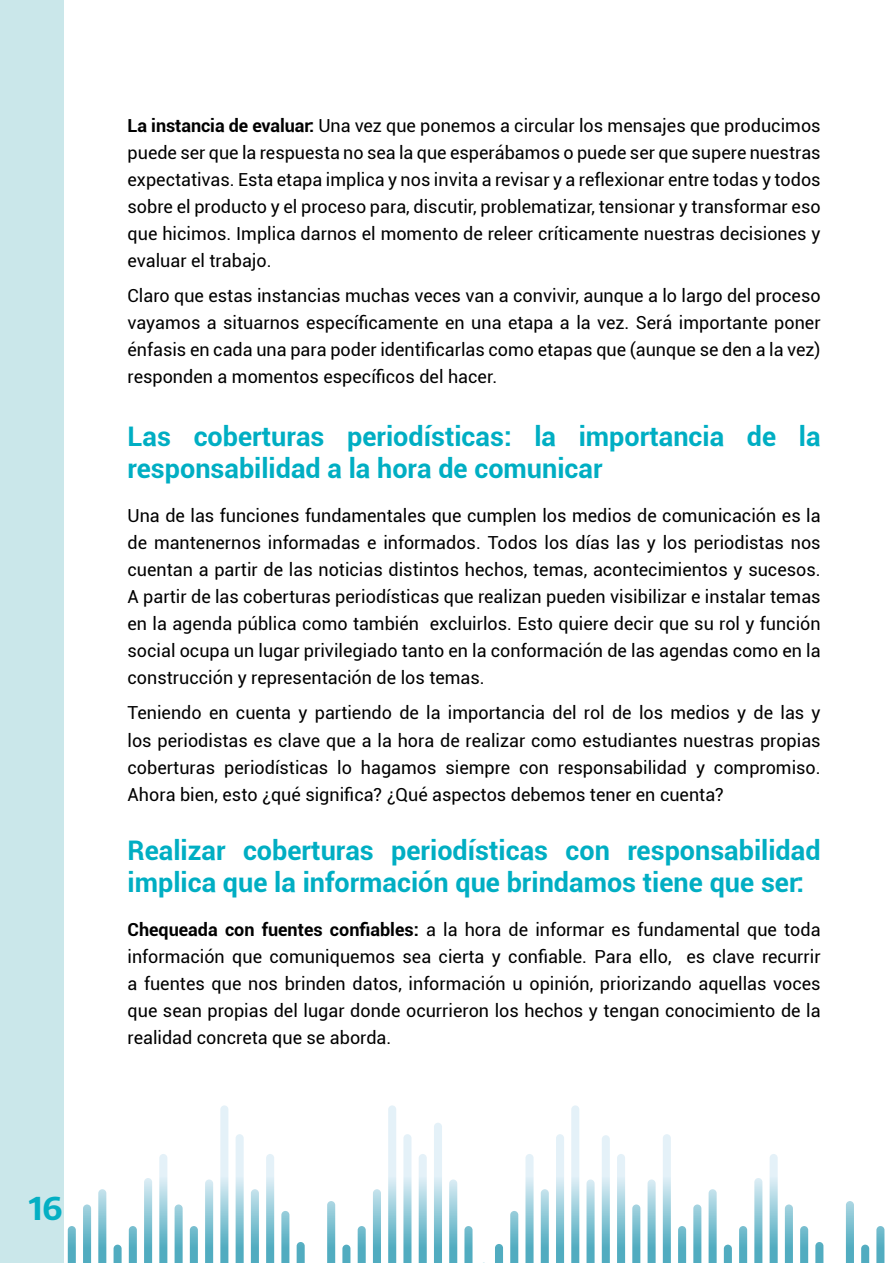
<style>
.page{position:relative;width:893px;height:1263px;background:#fff}
.page>*{position:absolute;margin:0;border:0;box-sizing:border-box;transform-origin:0 0}
.t1{font:700 31.5px "Encode Sans Narrow";color:#04afc3}
.t2{font:700 27px/32.4px "Roboto";color:#00aec3}
.t3{font:18px/27px "Roboto";color:#000;text-align:justify}
.s1{font-weight:700}
</style>
<div class="page">
<svg style="left:434px;top:1123px;width:8px;height:140px"></svg>
<svg style="left:220px;top:1105px;width:8px;height:158px"></svg>
<svg style="left:388px;top:1105px;width:8px;height:158px"></svg>
<svg style="left:159px;top:1154px;width:8px;height:109px"></svg>
<svg style="left:419px;top:1154px;width:8px;height:109px"></svg>
<svg style="left:266px;top:1154px;width:8px;height:109px"></svg>
<svg style="left:83px;top:1204px;width:8px;height:59px"></svg>
<svg style="left:175px;top:1204px;width:8px;height:59px"></svg>
<svg style="left:144px;top:1178px;width:8px;height:85px"></svg>
<svg style="left:617px;top:1154px;width:8px;height:109px"></svg>
<svg style="left:632px;top:1204px;width:8px;height:59px"></svg>
<svg style="left:602px;top:1135px;width:8px;height:128px"></svg>
<svg style="left:129px;top:1226px;width:8px;height:37px"></svg>
<svg style="left:190px;top:1226px;width:8px;height:37px"></svg>
<svg style="left:358px;top:1226px;width:8px;height:37px"></svg>
<svg style="left:464px;top:1226px;width:8px;height:37px"></svg>
<svg style="left:98px;top:1189px;width:8px;height:74px"></svg>
<svg style="left:251px;top:1189px;width:8px;height:74px"></svg>
<svg style="left:373px;top:1189px;width:8px;height:74px"></svg>
<svg style="left:236px;top:1134px;width:8px;height:129px"></svg>
<svg style="left:403px;top:1134px;width:8px;height:129px"></svg>
<svg style="left:449px;top:1179px;width:8px;height:84px"></svg>
<svg style="left:297px;top:1242px;width:8px;height:21px"></svg>
<svg style="left:281px;top:1211px;width:8px;height:52px"></svg>
<svg style="left:205px;top:1179px;width:8px;height:84px"></svg>
<svg style="left:571px;top:1105px;width:8px;height:158px"></svg>
<svg style="left:525px;top:1154px;width:9px;height:109px"></svg>
<svg style="left:541px;top:1189px;width:8px;height:74px"></svg>
<svg style="left:556px;top:1134px;width:8px;height:129px"></svg>
<svg style="left:510px;top:1211px;width:8px;height:52px"></svg>
<svg style="left:586px;top:1179px;width:9px;height:84px"></svg>
<svg style="left:495px;top:1244px;width:8px;height:19px"></svg>
<svg style="left:68px;top:1226px;width:8px;height:37px"></svg>
<svg style="left:114px;top:1244px;width:8px;height:19px"></svg>
<svg style="left:770px;top:1154px;width:8px;height:109px"></svg>
<svg style="left:693px;top:1204px;width:8px;height:59px"></svg>
<svg style="left:785px;top:1204px;width:8px;height:59px"></svg>
<svg style="left:754px;top:1178px;width:8px;height:85px"></svg>
<svg style="left:739px;top:1226px;width:8px;height:37px"></svg>
<svg style="left:800px;top:1226px;width:8px;height:37px"></svg>
<svg style="left:709px;top:1189px;width:8px;height:74px"></svg>
<svg style="left:663px;top:1134px;width:8px;height:129px"></svg>
<svg style="left:648px;top:1179px;width:8px;height:84px"></svg>
<svg style="left:678px;top:1226px;width:8px;height:37px"></svg>
<svg style="left:724px;top:1244px;width:8px;height:19px"></svg>
<svg style="left:342px;top:1244px;width:8px;height:19px"></svg>
<svg style="left:327px;top:1201px;width:8px;height:62px"></svg>
<svg style="left:876px;top:1226px;width:8px;height:37px"></svg>
<svg style="left:815px;top:1242px;width:8px;height:21px"></svg>
<svg style="left:861px;top:1244px;width:8px;height:19px"></svg>
<svg style="left:846px;top:1201px;width:8px;height:62px"></svg>
<div style="left:0;top:0;width:64px;height:1263px;background:#cae7ea"></div>
<h1 class="t1" style="left:29px;top:1188px;width:35px">16</h1>
<p class="t3" style="left:128px;top:111px;width:695px"><span class="s1">La instancia de evaluar:</span> Una vez que ponemos a circular los mensajes que producimos puede ser que la respuesta no sea la que esperábamos o puede ser que supere nuestras expectativas. Esta etapa implica y nos invita a revisar y a reflexionar entre todas y todos sobre el producto y el proceso para, discutir, problematizar, tensionar y transformar eso que hicimos. Implica darnos el momento de releer críticamente nuestras decisiones y evaluar el trabajo.</p>
<p class="t3" style="left:128px;top:281px;width:695px">Claro que estas instancias muchas veces van a convivir, aunque a lo largo del proceso vayamos a situarnos específicamente en una etapa a la vez. Será importante poner énfasis en cada una para poder identificarlas como etapas que (aunque se den a la vez) responden a momentos específicos del hacer.</p>
<h2 class="t2" style="left:128px;top:419px;width:695px">Las coberturas periodísticas: la importancia de la responsabilidad a la hora de comunicar</h2>
<p class="t3" style="left:128px;top:501px;width:695px">Una de las funciones fundamentales que cumplen los medios de comunicación es la de mantenernos informadas e informados. Todos los días las y los periodistas nos cuentan a partir de las noticias distintos hechos, temas, acontecimientos y sucesos.<br>A partir de las coberturas periodísticas que realizan pueden visibilizar e instalar temas en la agenda pública como también excluirlos. Esto quiere decir que su rol y función social ocupa un lugar privilegiado tanto en la conformación de las agendas como en la construcción y representación de los temas.</p>
<p class="t3" style="left:128px;top:699px;width:695px">Teniendo en cuenta y partiendo de la importancia del rol de los medios y de las y los periodistas es clave que a la hora de realizar como estudiantes nuestras propias coberturas periodísticas lo hagamos siempre con responsabilidad y compromiso.<br>Ahora bien, esto ¿qué significa? ¿Qué aspectos debemos tener en cuenta?</p>
<h2 class="t2" style="left:128px;top:833px;width:694px">Realizar coberturas periodísticas con responsabilidad implica que la información que brindamos tiene que ser:</h2>
<p class="t3" style="left:128px;top:916px;width:695px"><span class="s1">Chequeada con fuentes confiables:</span> a la hora de informar es fundamental que toda información que comuniquemos sea cierta y confiable. Para ello, es clave recurrir a fuentes que nos brinden datos, información u opinión, priorizando aquellas voces que sean propias del lugar donde ocurrieron los hechos y tengan conocimiento de la realidad concreta que se aborda.</p>
</div>
